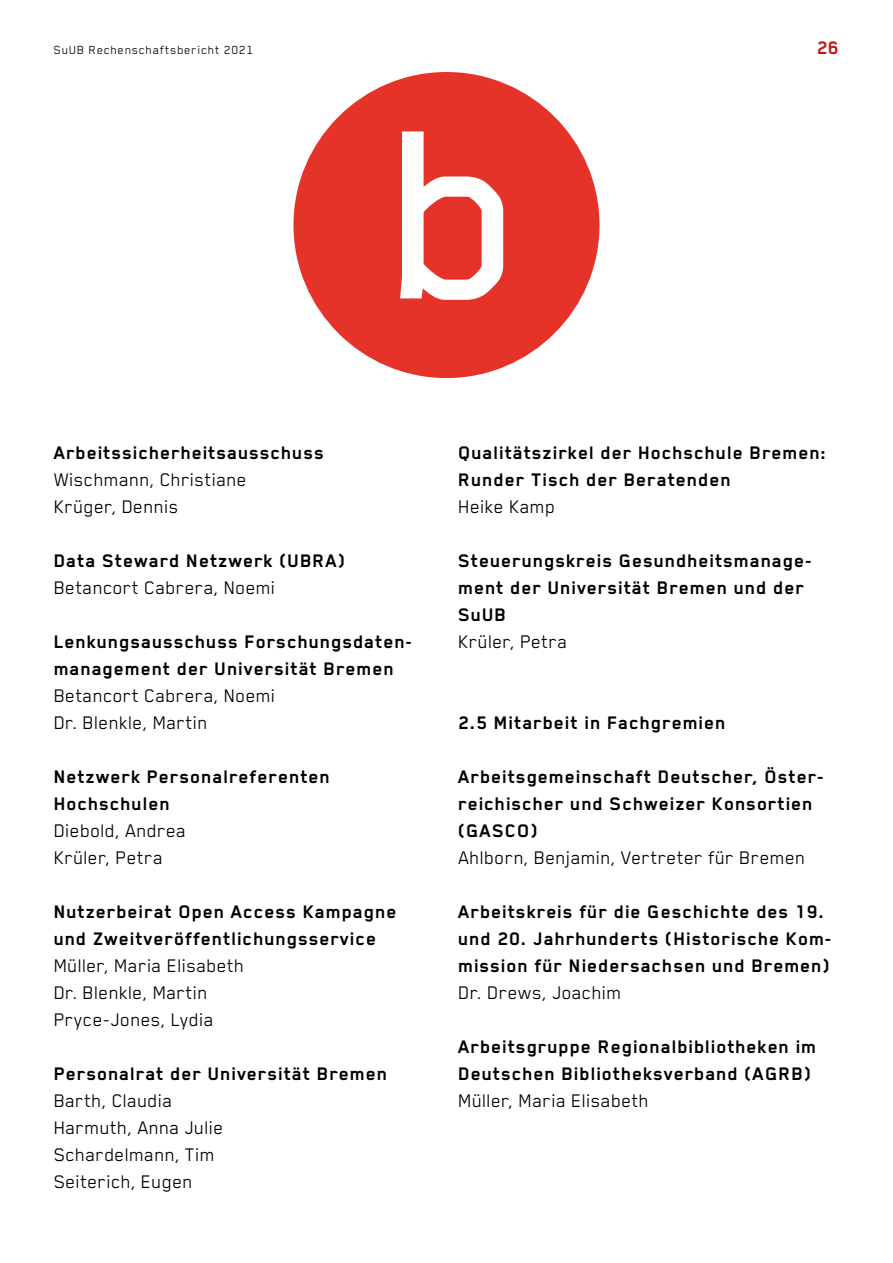
<style>
.page{position:relative;width:893px;height:1263px;background:#fff}
.page>*{position:absolute;margin:0;border:0;box-sizing:border-box;transform-origin:0 0}
.t1{font:700 21px/27px "Blender Pro";letter-spacing:.04em;color:#000}
.t2{font:21px/27px "Blender Pro";letter-spacing:.01em;color:#000}
.t3{font:700 21px "Blender Pro";color:#c81414}
.t4{font:13.5px "Blender Pro";letter-spacing:.05em;color:#000}
</style>
<div class="page">
<svg style="left:293px;top:72px;width:306px;height:306px;fill:#e63329"></svg>
<p class="t4" style="left:54px;top:43px;width:201px">SuUB Rechenschaftsbericht 2021</p>
<p class="t3" style="left:817px;top:37px;width:23px">26</p>
<p class="t1" style="left:54px;top:439px;width:272px">Arbeitssicherheitsausschuss</p>
<p class="t2" style="left:54px;top:465px;width:195px">Wischmann, Christiane<br>Krüger, Dennis</p>
<p class="t1" style="left:54px;top:547px;width:293px">Data Steward Netzwerk (UBRA)</p>
<p class="t2" style="left:54px;top:573px;width:223px">Betancort Cabrera, Noemi</p>
<p class="t1" style="left:54px;top:628px;width:360px">Lenkungsausschuss Forschungsdaten&shy;management der Universität Bremen</p>
<p class="t2" style="left:54px;top:681px;width:223px">Betancort Cabrera, Noemi<br>Dr. Blenkle, Martin</p>
<p class="t1" style="left:54px;top:763px;width:278px">Netzwerk Personalreferenten<br>Hochschulen</p>
<p class="t2" style="left:54px;top:816px;width:134px">Diebold, Andrea<br>Krüler, Petra</p>
<p class="t1" style="left:54px;top:898px;width:344px">Nutzerbeirat Open Access Kampagne und Zweitveröffentlichungsservice</p>
<p class="t2" style="left:54px;top:951px;width:192px">Müller, Maria Elisabeth<br>Dr. Blenkle, Martin<br>Pryce-Jones, Lydia</p>
<p class="t1" style="left:54px;top:1060px;width:335px">Personalrat der Universität Bremen</p>
<p class="t2" style="left:54px;top:1086px;width:171px">Barth, Claudia<br>Harmuth, Anna Julie<br>Schardelmann, Tim<br>Seiterich, Eugen</p>
<p class="t1" style="left:458px;top:439px;width:370px">Qualitätszirkel der Hochschule Bremen:<br>Runder Tisch der Beratenden</p>
<p class="t2" style="left:458px;top:493px;width:98px">Heike Kamp</p>
<p class="t1" style="left:458px;top:547px;width:355px">Steuerungskreis Gesundheitsmanage&shy;ment der Universität Bremen und der<br>SuUB</p>
<p class="t2" style="left:458px;top:628px;width:111px">Krüler, Petra</p>
<p class="t1" style="left:458px;top:709px;width:269px">2.5 Mitarbeit in Fachgremien</p>
<p class="t1" style="left:458px;top:763px;width:367px">Arbeitsgemeinschaft Deutscher, Öster&shy;reichischer und Schweizer Konsortien (GASCO)</p>
<p class="t2" style="left:458px;top:844px;width:349px">Ahlborn, Benjamin, Vertreter für Bremen</p>
<p class="t1" style="left:458px;top:898px;width:375px">Arbeitskreis für die Geschichte des 19. und 20. Jahrhunderts (Historische Kom&shy;mission für Niedersachsen und Bremen)</p>
<p class="t2" style="left:458px;top:979px;width:165px">Dr. Drews, Joachim</p>
<p class="t1" style="left:458px;top:1033px;width:360px">Arbeitsgruppe Regionalbibliotheken im<br>Deutschen Bibliotheksverband (AGRB)</p>
<p class="t2" style="left:458px;top:1087px;width:192px">Müller, Maria Elisabeth</p>
</div>
